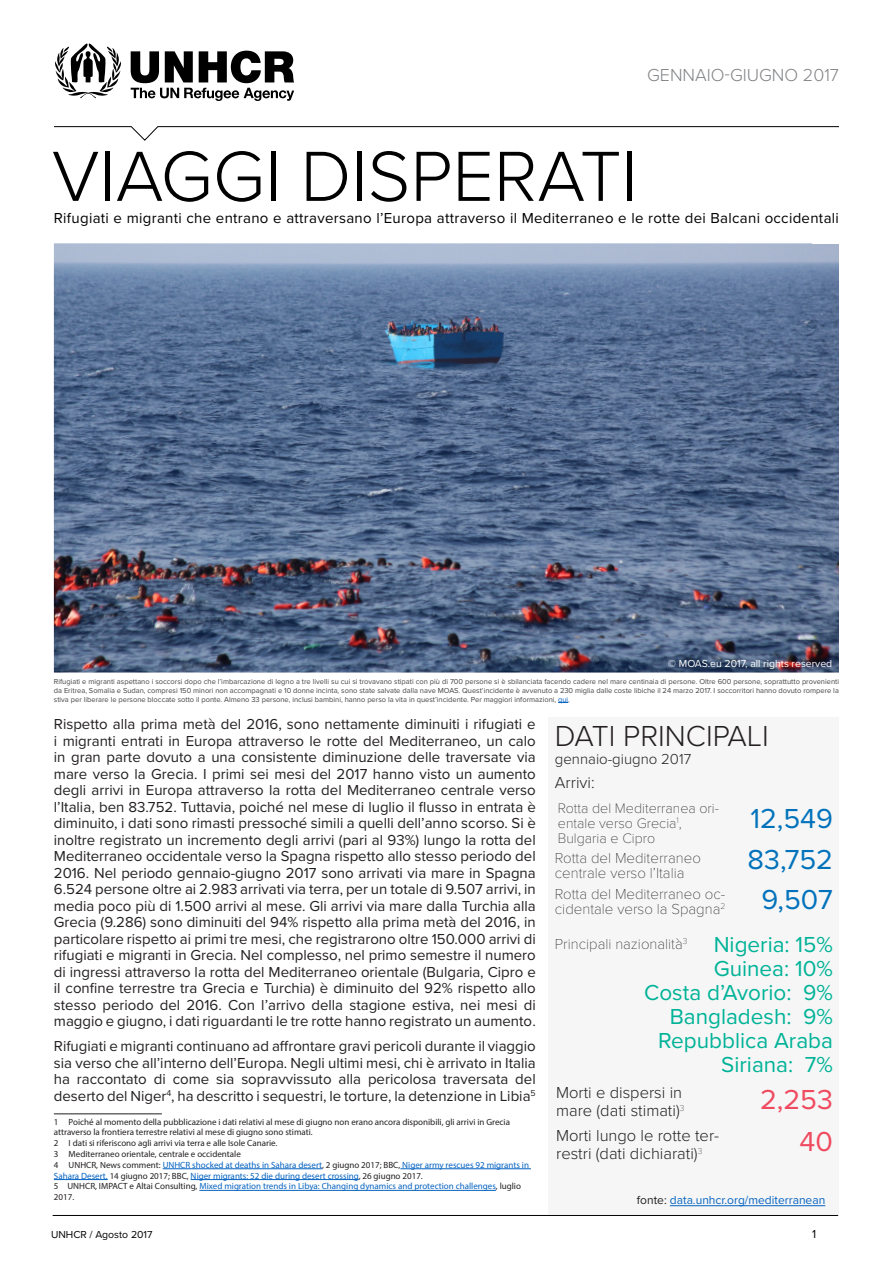
<style>
.page{position:relative;width:893px;height:1263px;background:#fff}
.page>*{position:absolute;margin:0;border:0;box-sizing:border-box;transform-origin:0 0}
.t1{font:300 73.5px "Proxima Nova";color:#000}
.Bread_title{font:300 30px "Proxima Nova";color:#231f20}
.Bread_title-2{font:28.5px "Proxima Nova";color:#0072bc}
.Bread_title-3{font:28.5px "Proxima Nova";color:#ef4a60}
.Bread_title-4{font:22.5px/24px "Proxima Nova";color:#00b398;text-align:right}
.t2{font:300 18px "Proxima Nova";color:#808285}
.Bread_title-5{font:300 16.5px/18px "Proxima Nova";color:#222}
.t3{font:15px/16.5px "Proxima Nova";color:#231f20;text-align:justify}
.Bread_title-6{font:100 15px/15px "Proxima Nova T";color:#222}
.Bread_title-7{font:15px "Proxima Nova";letter-spacing:.02em;color:#000}
.Bread_title-8{font:300 15px "Proxima Nova";color:#231f20}
.Bread_title-9{font:100 14.25px/15px "Proxima Nova T";color:#222}
.t4{font:12px "Proxima Nova";color:#0563c1}
.t5{font:12px "Proxima Nova";color:#000}
.Bread_title-10{font:10.5px "Proxima Nova";color:#fff}
.t6{font:10.5px "Proxima Nova";color:#000}
.Footnote_text{font:9px/10.8px "Myriad Pro";color:#0563c1}
.Footnote_text-2{font:9px/10.8px "Myriad Pro";color:#231f20}
.Bread_title-11{font:7.5px/9px "Proxima Nova";color:#444;text-align:justify}
.s1{color:#0563c1}
.s2{color:#231f20}
</style>
<div class="page">
<svg style="left:54px;top:44px;width:68px;height:54px"></svg>
<svg style="left:131px;top:51px;width:163px;height:50px"></svg>
<svg style="left:55px;top:126px;width:784px;height:15px"></svg>
<hr style="left:53px;top:1215px;width:785px;height:1px;background:#000001">
<div style="left:549px;top:717px;width:290px;height:498px;background:#f6f6f6"></div>
<hr style="left:54px;top:1113px;width:108px;height:1px;background:#231f20">
<hr style="left:163px;top:1168px;width:159px;height:1px;background:#0563c1">
<hr style="left:400px;top:1168px;width:131px;height:1px;background:#0563c1">
<hr style="left:54px;top:1179px;width:54px;height:1px;background:#0563c1">
<hr style="left:191px;top:1179px;width:168px;height:1px;background:#0563c1">
<hr style="left:199px;top:1190px;width:297px;height:1px;background:#0563c1">
<img style="left:54px;top:243px;width:785px;height:429px">
<hr style="left:670px;top:1205px;width:155px;height:1px;background:#0563c1">
<p class="t2" style="left:647px;top:64px;width:193px">GENNAIO-GIUGNO 2017</p>
<p class="t1" style="left:52px;top:133px;width:587px">VIAGGI DISPERATI</p>
<p class="Bread_title-7" style="left:54px;top:206px;width:786px">Rifugiati e migranti che entrano e attraversano l’Europa attraverso il Mediterraneo e le rotte dei Balcani occidentali</p>
<p class="Bread_title-10" style="left:668px;top:655px;width:166px">© MOAS.eu 2017, all rights reserved</p>
<p class="Bread_title-11" style="left:54px;top:676px;width:787px">Rifugiati e migranti aspettano i soccorsi dopo che l’imbarcazione di legno a tre livelli su cui si trovavano stipati con più di 700 persone si è sbilanciata facendo cadere nel mare centinaia di persone. Oltre 600 persone, soprattutto provenienti da Eritrea, Somalia e Sudan, compresi 150 minori non accompagnati e 10 donne incinta, sono state salvate dalla nave MOAS. Quest’incidente è avvenuto a 230 miglia dalle coste libiche il 24 marzo 2017. I soccorritori hanno dovuto rompere la stiva per liberare le persone bloccate sotto il ponte. Almeno 33 persone, inclusi bambini, hanno perso la vita in quest’incidente. Per maggiori informazioni, <span class="s1">qui</span>.</p>
<p class="t3" style="left:54px;top:715px;width:483px">Rispetto alla prima metà del 2016, sono nettamente diminuiti i rifugiati e i migranti entrati in Europa attraverso le rotte del Mediterraneo, un calo in gran parte dovuto a una consistente diminuzione delle traversate via mare verso la Grecia. I primi sei mesi del 2017 hanno visto un aumento degli arrivi in Europa attraverso la rotta del Mediterraneo centrale verso l’Italia, ben 83.752. Tuttavia, poiché nel mese di luglio il flusso in entrata è diminuito, i dati sono rimasti pressoché simili a quelli dell’anno scorso. Si è inoltre registrato un incremento degli arrivi (pari al 93%) lungo la rotta del Mediterraneo occidentale verso la Spagna rispetto allo stesso periodo del 2016. Nel periodo gennaio-giugno 2017 sono arrivati via mare in Spagna 6.524 persone oltre ai 2.983 arrivati via terra, per un totale di 9.507 arrivi, in media poco più di 1.500 arrivi al mese. Gli arrivi via mare dalla Turchia alla Grecia (9.286) sono diminuiti del 94% rispetto alla prima metà del 2016, in particolare rispetto ai primi tre mesi, che registrarono oltre 150.000 arrivi di rifugiati e migranti in Grecia. Nel complesso, nel primo semestre il numero di ingressi attraverso la rotta del Mediterraneo orientale (Bulgaria, Cipro e il confine terrestre tra Grecia e Turchia) è diminuito del 92% rispetto allo stesso periodo del 2016. Con l’arrivo della stagione estiva, nei mesi di maggio e giugno, i dati riguardanti le tre rotte hanno registrato un aumento.</p>
<p class="t3" style="left:54px;top:1037px;width:483px">Rifugiati e migranti continuano ad affrontare gravi pericoli durante il viaggio sia verso che all’interno dell’Europa. Negli ultimi mesi, chi è arrivato in Italia ha raccontato di come sia sopravvissuto alla pericolosa traversata del deserto del Niger<sup>4</sup>, ha descritto i sequestri, le torture, la detenzione in Libia<sup>5</sup></p>
<p class="Footnote_text-2" style="left:54px;top:1116px;width:458px">1 Poiché al momento della pubblicazione i dati relativi al mese di giugno non erano ancora disponibili, gli arrivi in Grecia attraverso la frontiera terrestre relativi al mese di giugno sono stimati.</p>
<p class="Footnote_text-2" style="left:54px;top:1138px;width:225px">2 I dati si riferiscono agli arrivi via terra e alle Isole Canarie.</p>
<p class="Footnote_text-2" style="left:54px;top:1148px;width:188px">3 Mediterraneo orientale, centrale e occidentale</p>
<p class="Footnote_text" style="left:54px;top:1159px;width:477px"><span class="s2">4 UNHCR, News comment:</span> UNHCR shocked at deaths in Sahara desert<span class="s2">, 2 giugno 2017; BBC,</span> Niger army rescues 92 migrants in<br>Sahara Desert, <span class="s2">14 giugno 2017; BBC,</span> Niger migrants: 52 die during desert crossing<span class="s2">, 26 giugno 2017.</span></p>
<p class="Footnote_text" style="left:54px;top:1181px;width:469px"><span class="s2">5 UNHCR, IMPACT e Altai Consulting,</span> Mixed migration trends in Libya: Changing dynamics and protection challenges<span class="s2">, luglio<br>2017.</span></p>
<p class="Bread_title" style="left:555px;top:718px;width:215px">DATI PRINCIPALI</p>
<p class="Bread_title-8" style="left:555px;top:750px;width:138px">gennaio-giugno 2017</p>
<p class="Bread_title-5" style="left:555px;top:773px;width:41px">Arrivi:</p>
<p class="Bread_title-2" style="left:750px;top:797px;width:84px">12,549</p>
<p class="Bread_title-2" style="left:748px;top:838px;width:87px">83,752</p>
<p class="Bread_title-2" style="left:761px;top:878px;width:73px">9,507</p>
<p class="Bread_title-4" style="left:714px;top:931px;width:121px">Nigeria: 15%</p>
<p class="Bread_title-4" style="left:714px;top:955px;width:121px">Guinea: 10%</p>
<p class="Bread_title-4" style="left:644px;top:979px;width:190px">Costa d’Avorio: 9%</p>
<p class="Bread_title-4" style="left:670px;top:1003px;width:165px">Bangladesh: 9%</p>
<p class="Bread_title-4" style="left:658px;top:1027px;width:176px">Repubblica Araba<br>Siriana: 7%</p>
<p class="Bread_title-3" style="left:760px;top:1079px;width:74px">2,253</p>
<p class="Bread_title-3" style="left:800px;top:1120px;width:35px">40</p>
<p class="Bread_title-9" style="left:558px;top:800px;width:163px">Rotta del Mediterranea ori&shy;entale verso Grecia<sup>1</sup>,<br>Bulgaria e Cipro</p>
<p class="Bread_title-6" style="left:555px;top:849px;width:147px">Rotta del Mediterraneo centrale verso l’Italia</p>
<p class="Bread_title-6" style="left:555px;top:886px;width:172px">Rotta del Mediterraneo oc&shy;cidentale verso la Spagna<sup>2</sup></p>
<p class="Bread_title-6" style="left:555px;top:935px;width:134px">Principali nazionalità<sup>3</sup></p>
<p class="Bread_title-5" style="left:556px;top:1084px;width:130px">Morti e dispersi in mare (dati stimati)<sup>3</sup></p>
<p class="Bread_title-5" style="left:556px;top:1127px;width:165px">Morti lungo le rotte ter&shy;restri (dati dichiarati)<sup>3</sup></p>
<p class="t4" style="left:637px;top:1191px;width:190px"><span class="s2">fonte:</span> data.unhcr.org/mediterranean</p>
<p class="t6" style="left:51px;top:1226px;width:103px">UNHCR / Agosto 2017</p>
<p class="t5" style="left:812px;top:1225px;width:6px">1</p>
</div>
